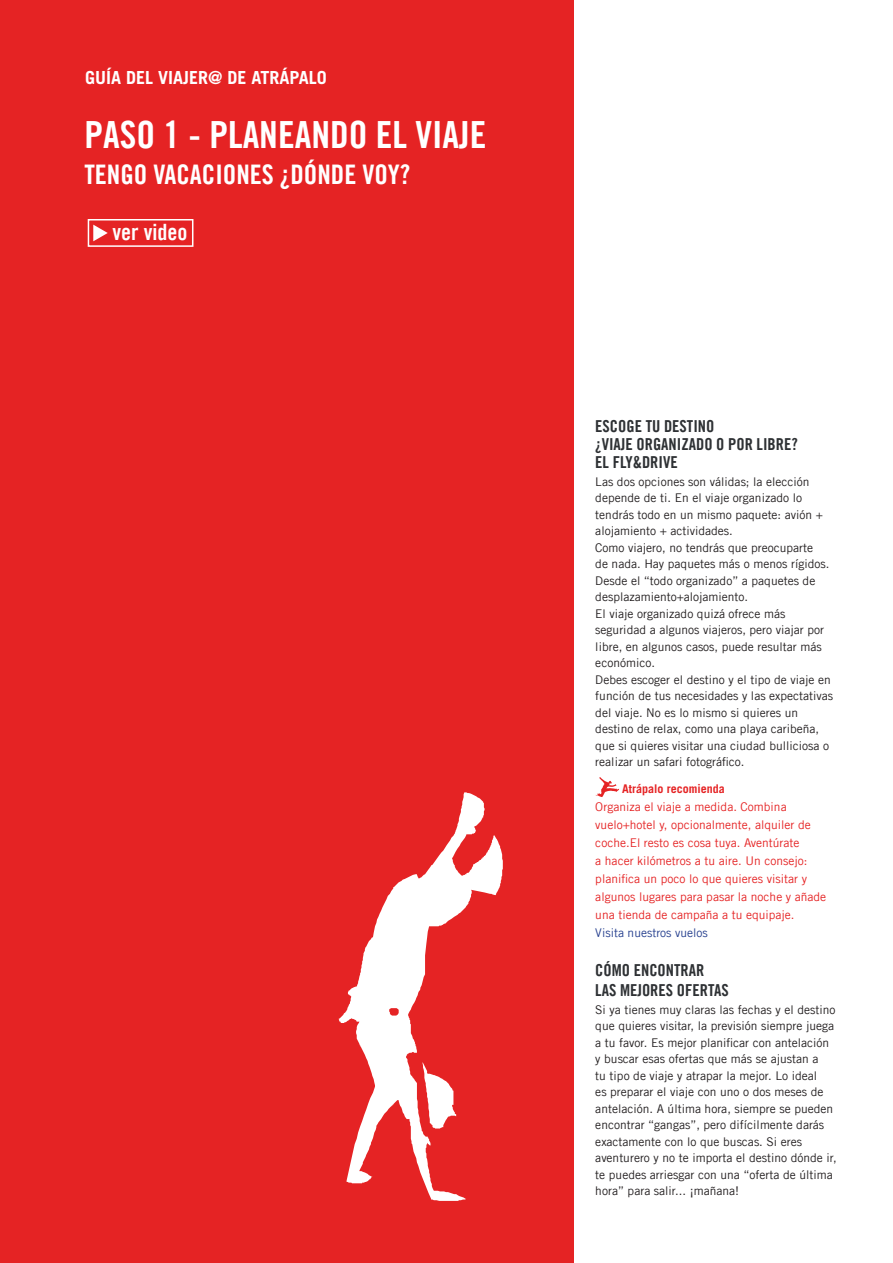
<style>
.page{position:relative;width:893px;height:1263px;background:#fff}
.page>*{position:absolute;margin:0;border:0;box-sizing:border-box;transform-origin:0 0}
.t1{font:37.5px "Trade Gothic LT Bold Cond Twenty";color:#fff}
.t2{font:27px "Trade Gothic LT Bold Cond Twenty";color:#fff}
.t3{font:22.5px "Trade Gothic LT Bold Cond Twenty";color:#fff}
.t4{font:700 18px "Trade Gothic LT";color:#fff}
.t5{font:16.5px/18px "Trade Gothic LT Bold Cond Twenty";color:#2e3134}
.t6{font:12px/16.5px "Trade Gothic LT";color:#231f20}
.t7{font:12px/18px "Trade Gothic LT";color:#e52324}
.t8{font:12px "Trade Gothic LT";color:#253f8e}
.t9{font:700 12px "Trade Gothic LT";color:#e52324}
</style>
<div class="page">
<div style="left:0;top:0;width:573px;height:1263px;background:#e52324"></div>
<svg style="left:595px;top:777px;width:24px;height:20px"></svg>
<svg style="left:93px;top:225px;width:15px;height:16px"></svg>
<div style="left:88px;top:219px;width:105px;height:28px;border:2px solid #fff"></div>
<svg style="left:338px;top:792px;width:165px;height:409px"></svg>
<svg style="left:422px;top:1062px;width:34px;height:66px"></svg>
<h3 class="t4" style="left:85px;top:67px;width:243px">GUÍA DEL VIAJER@ DE ATRÁPALO</h3>
<h1 class="t1" style="left:84px;top:112px;width:403px">PASO 1 - PLANEANDO EL VIAJE</h1>
<h2 class="t2" style="left:84px;top:158px;width:327px">TENGO VACACIONES ¿DÓNDE VOY?</h2>
<h3 class="t3" style="left:113px;top:218px;width:76px">ver video</h3>
<h3 class="t5" style="left:595px;top:417px;width:204px">ESCOGE TU DESTINO<br>¿VIAJE ORGANIZADO O POR LIBRE?<br>EL FLY&amp;DRIVE</h3>
<p class="t6" style="left:595px;top:473px;width:239px">Las dos opciones son válidas; la elección depende de ti. En el viaje organizado lo tendrás todo en un mismo paquete: avión + alojamiento + actividades.<br>Como viajero, no tendrás que preocuparte<br>de nada. Hay paquetes más o menos rígidos.<br>Desde el “todo organizado” a paquetes de desplazamiento+alojamiento.<br>El viaje organizado quizá ofrece más seguridad a algunos viajeros, pero viajar por libre, en algunos casos, puede resultar más económico.<br>Debes escoger el destino y el tipo de viaje en función de tus necesidades y las expectativas del viaje. No es lo mismo si quieres un destino de relax, como una playa caribeña, que si quieres visitar una ciudad bulliciosa o realizar un safari fotográfico.</p>
<p class="t9" style="left:622px;top:782px;width:104px">Atrápalo recomienda</p>
<p class="t7" style="left:595px;top:798px;width:232px">Organiza el viaje a medida. Combina vuelo+hotel y, opcionalmente, alquiler de coche.El resto es cosa tuya. Aventúrate<br>a hacer kilómetros a tu aire. Un consejo: planifica un poco lo que quieres visitar y algunos lugares para pasar la noche y añade una tienda de campaña a tu equipaje.</p>
<p class="t8" style="left:595px;top:926px;width:114px">Visita nuestros vuelos</p>
<h3 class="t5" style="left:595px;top:961px;width:135px;line-height:19.5px">CÓMO ENCONTRAR<br>LAS MEJORES OFERTAS</h3>
<p class="t6" style="left:595px;top:1001px;width:243px">Si ya tienes muy claras las fechas y el destino que quieres visitar, la previsión siempre juega a tu favor. Es mejor planificar con antelación y buscar esas ofertas que más se ajustan a<br>tu tipo de viaje y atrapar la mejor. Lo ideal<br>es preparar el viaje con uno o dos meses de antelación. A última hora, siempre se pueden encontrar “gangas”, pero difícilmente darás exactamente con lo que buscas. Si eres aventurero y no te importa el destino dónde ir, te puedes arriesgar con una “oferta de última hora” para salir... ¡mañana!</p>
</div>
